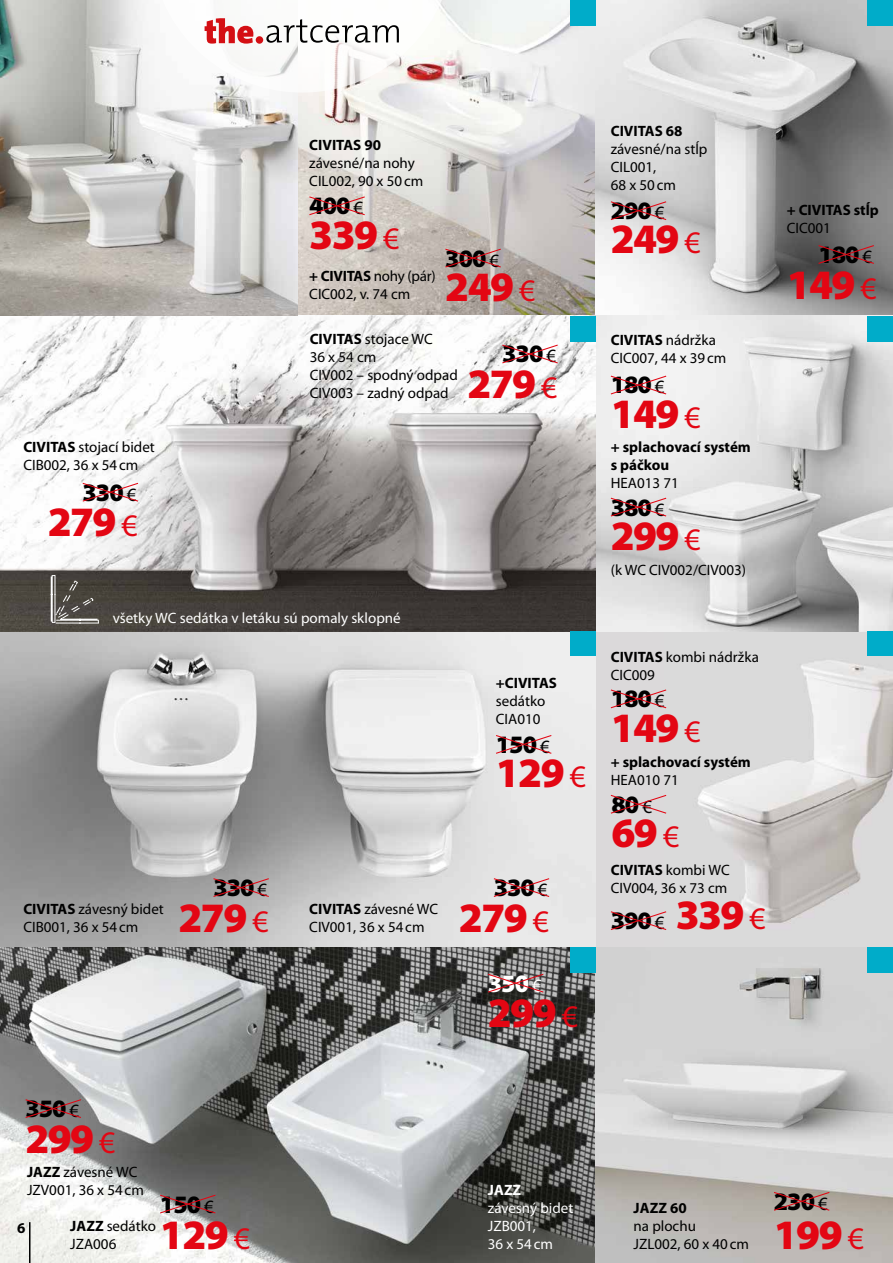
<style>
.page{position:relative;width:893px;height:1263px;background:#fff}
.page>*{position:absolute;margin:0;border:0;box-sizing:border-box;transform-origin:0 0}
.t1{font:900 42px "Myriad Pro";letter-spacing:-.04em;color:#e30613}
.t2{font:900 25.05px "Myriad Pro";letter-spacing:-.04em;color:#000}
.t3{font:900 25.05px "Myriad Pro";color:#fff}
.t4{font:15px/18px "Myriad Pro";color:#000}
.t5{font:700 15px/18px "Myriad Pro";color:#000}
.t6{font:15px/18px "Myriad Pro";color:#fff}
.t7{font:700 15px "Myriad Pro";color:#fff}
.s1{font-weight:400;font-size:18.9px}
.s2{font-weight:400;font-size:31.5px}
.s3{font-weight:700}
</style>
<div class="page">
<div style="left:595px;top:631px;width:298px;height:316px;background:#dbd9da"></div>
<img style="left:665px;top:631px;width:228px;height:292px">
<img style="left:0;top:0;width:893px;height:316px">
<img style="left:595px;top:316px;width:298px;height:315px">
<img style="left:0;top:316px;width:595px;height:947px">
<img style="left:595px;top:947px;width:298px;height:316px">
<svg style="left:212px;top:877px;width:58px;height:21px"></svg>
<svg style="left:81px;top:482px;width:58px;height:20px"></svg>
<svg style="left:493px;top:877px;width:57px;height:21px"></svg>
<svg style="left:501px;top:344px;width:58px;height:20px"></svg>
<hr style="left:29px;top:1222px;width:2px;height:41px;background:#000">
<div style="left:570px;top:316px;width:25px;height:25px;background:#00acc9"></div>
<div style="left:570px;top:631px;width:25px;height:25px;background:#00acc9"></div>
<div style="left:867px;top:631px;width:26px;height:25px;background:#00acc9"></div>
<div style="left:867px;top:316px;width:26px;height:25px;background:#00acc9"></div>
<div style="left:867px;top:0;width:26px;height:26px;background:#00acc9"></div>
<div style="left:570px;top:0;width:25px;height:26px;background:#00acc9"></div>
<svg style="left:495px;top:734px;width:58px;height:21px"></svg>
<svg style="left:610px;top:375px;width:57px;height:20px"></svg>
<svg style="left:610px;top:497px;width:57px;height:20px"></svg>
<svg style="left:610px;top:200px;width:57px;height:21px"></svg>
<svg style="left:308px;top:196px;width:58px;height:20px"></svg>
<svg style="left:444px;top:248px;width:58px;height:20px"></svg>
<svg style="left:817px;top:244px;width:58px;height:21px"></svg>
<svg style="left:151px;top:0;width:301px;height:93px"></svg>
<div style="left:570px;top:947px;width:25px;height:26px;background:#00acc9"></div>
<div style="left:867px;top:947px;width:26px;height:26px;background:#00acc9"></div>
<svg style="left:159px;top:1194px;width:58px;height:20px"></svg>
<svg style="left:487px;top:973px;width:58px;height:20px"></svg>
<svg style="left:773px;top:1191px;width:58px;height:20px"></svg>
<svg style="left:24px;top:1098px;width:58px;height:21px"></svg>
<svg style="left:51px;top:575px;width:48px;height:48px;background:#635f59"></svg>
<svg style="left:610px;top:689px;width:57px;height:20px"></svg>
<svg style="left:610px;top:910px;width:57px;height:20px"></svg>
<svg style="left:610px;top:794px;width:57px;height:20px"></svg>
<p class="t5" style="left:309px;top:135px;width:73px">CIVITAS 90</p>
<p class="t4" style="left:309px;top:154px;width:115px">závesné/na nohy<br>CIL002, 90 x 50cm</p>
<h2 class="t2" style="left:309px;top:192px;width:55px">400 <span class="s1">€</span></h2>
<h1 class="t1" style="left:309px;top:211px;width:91px">339 <span class="s2">€</span></h1>
<p class="t4" style="left:309px;top:267px;width:128px"><span class="s3">+ CIVITAS</span> nohy (pár)<br>CIC002, v. 74 cm</p>
<h2 class="t2" style="left:445px;top:244px;width:55px">300 <span class="s1">€</span></h2>
<h1 class="t1" style="left:445px;top:263px;width:91px">249 <span class="s2">€</span></h1>
<p class="t4" style="left:23px;top:438px;width:133px"><span class="s3">CIVITAS</span> stojací bidet<br>CIB002, 36 x 54cm</p>
<h2 class="t2" style="left:83px;top:478px;width:55px">330 <span class="s1">€</span></h2>
<h1 class="t1" style="left:48px;top:498px;width:91px">279 <span class="s2">€</span></h1>
<p class="t4" style="left:310px;top:330px;width:150px"><span class="s3">CIVITAS</span> stojace WC<br>36 x 54 cm<br>CIV002 – spodný odpad<br>CIV003 – zadný odpad</p>
<h2 class="t2" style="left:502px;top:340px;width:55px">330 <span class="s1">€</span></h2>
<h1 class="t1" style="left:467px;top:360px;width:91px">279 <span class="s2">€</span></h1>
<p class="t6" style="left:113px;top:609px;width:290px">všetky WC sedátka v letáku sú pomaly sklopné</p>
<p class="t5" style="left:496px;top:673px;width:63px">+CIVITAS</p>
<p class="t4" style="left:496px;top:691px;width:51px">sedátko<br>CIA010</p>
<h2 class="t2" style="left:496px;top:730px;width:55px">150 <span class="s1">€</span></h2>
<h1 class="t1" style="left:496px;top:749px;width:91px">129 <span class="s2">€</span></h1>
<h2 class="t2" style="left:213px;top:873px;width:55px">330 <span class="s1">€</span></h2>
<h2 class="t2" style="left:494px;top:873px;width:55px">330 <span class="s1">€</span></h2>
<p class="t4" style="left:23px;top:899px;width:142px"><span class="s3">CIVITAS</span> závesný bidet<br>CIB001, 36 x 54cm</p>
<h1 class="t1" style="left:179px;top:894px;width:91px">279 <span class="s2">€</span></h1>
<p class="t4" style="left:309px;top:899px;width:131px"><span class="s3">CIVITAS</span> závesné WC<br>CIV001, 36 x 54cm</p>
<h1 class="t1" style="left:459px;top:894px;width:91px">279 <span class="s2">€</span></h1>
<h2 class="t3" style="left:488px;top:969px;width:55px">350 <span class="s1">€</span></h2>
<h1 class="t1" style="left:488px;top:988px;width:91px">299 <span class="s2">€</span></h1>
<p class="t5" style="left:611px;top:121px;width:73px">CIVITAS 68</p>
<p class="t4" style="left:611px;top:139px;width:98px">závesné/na stĺp<br>CIL001,<br>68 x 50cm</p>
<h2 class="t2" style="left:611px;top:196px;width:55px">290 <span class="s1">€</span></h2>
<h1 class="t1" style="left:611px;top:215px;width:91px">249 <span class="s2">€</span></h1>
<p class="t4" style="left:611px;top:331px;width:117px"><span class="s3">CIVITAS</span> nádržka<br>CIC007, 44 x 39cm</p>
<h2 class="t2" style="left:611px;top:371px;width:55px">180 <span class="s1">€</span></h2>
<h1 class="t1" style="left:611px;top:390px;width:91px">149 <span class="s2">€</span></h1>
<p class="t5" style="left:611px;top:438px;width:142px">+ splachovací systém s páčkou</p>
<p class="t4" style="left:611px;top:474px;width:69px">HEA013 71</p>
<h2 class="t2" style="left:611px;top:493px;width:55px">380 <span class="s1">€</span></h2>
<h1 class="t1" style="left:611px;top:512px;width:91px">299 <span class="s2">€</span></h1>
<p class="t4" style="left:611px;top:560px;width:137px">(k WC CIV002/CIV003)</p>
<p class="t5" style="left:787px;top:200px;width:94px">+ CIVITAS stĺp</p>
<p class="t4" style="left:787px;top:219px;width:46px">CIC001</p>
<h2 class="t2" style="left:818px;top:240px;width:55px">180 <span class="s1">€</span></h2>
<h1 class="t1" style="left:787px;top:261px;width:91px">149 <span class="s2">€</span></h1>
<p class="t4" style="left:611px;top:648px;width:150px"><span class="s3">CIVITAS</span> kombi nádržka<br>CIC009</p>
<h2 class="t2" style="left:611px;top:685px;width:55px">180 <span class="s1">€</span></h2>
<h1 class="t1" style="left:611px;top:704px;width:91px">149 <span class="s2">€</span></h1>
<p class="t5" style="left:611px;top:753px;width:142px">+ splachovací systém</p>
<p class="t4" style="left:611px;top:771px;width:69px">HEA010 71</p>
<h2 class="t2" style="left:612px;top:790px;width:42px">80 <span class="s1">€</span></h2>
<h1 class="t1" style="left:612px;top:809px;width:69px">69 <span class="s2">€</span></h1>
<p class="t4" style="left:611px;top:861px;width:120px"><span class="s3">CIVITAS</span> kombi WC<br>CIV004, 36 x 73 cm</p>
<h2 class="t2" style="left:611px;top:906px;width:55px">390 <span class="s1">€</span></h2>
<h1 class="t1" style="left:676px;top:891px;width:91px">339 <span class="s2">€</span></h1>
<h2 class="t2" style="left:26px;top:1094px;width:55px">350 <span class="s1">€</span></h2>
<h1 class="t1" style="left:26px;top:1115px;width:91px">299 <span class="s2">€</span></h1>
<p class="t4" style="left:27px;top:1163px;width:118px"><span class="s3">JAZZ</span> závesné WC<br>JZV001, 36 x 54cm</p>
<p class="t4" style="left:70px;top:1216px;width:87px"><span class="s3">JAZZ</span> sedátko<br>JZA006</p>
<h2 class="t2" style="left:160px;top:1190px;width:55px">150 <span class="s1">€</span></h2>
<h1 class="t1" style="left:160px;top:1210px;width:91px">129 <span class="s2">€</span></h1>
<p class="t5" style="left:17px;top:1219px;width:10px">6</p>
<p class="t7" style="left:488px;top:1180px;width:35px">JAZZ</p>
<p class="t6" style="left:488px;top:1198px;width:87px">závesný bidet<br>JZB001,<br>36 x 54cm</p>
<p class="t5" style="left:634px;top:1198px;width:55px">JAZZ 60</p>
<p class="t4" style="left:634px;top:1216px;width:64px">na plochu</p>
<p class="t4" style="left:634px;top:1234px;width:117px">JZL002, 60 x 40cm</p>
<h2 class="t2" style="left:774px;top:1187px;width:55px">230 <span class="s1">€</span></h2>
<h1 class="t1" style="left:774px;top:1211px;width:91px">199 <span class="s2">€</span></h1>
</div>
